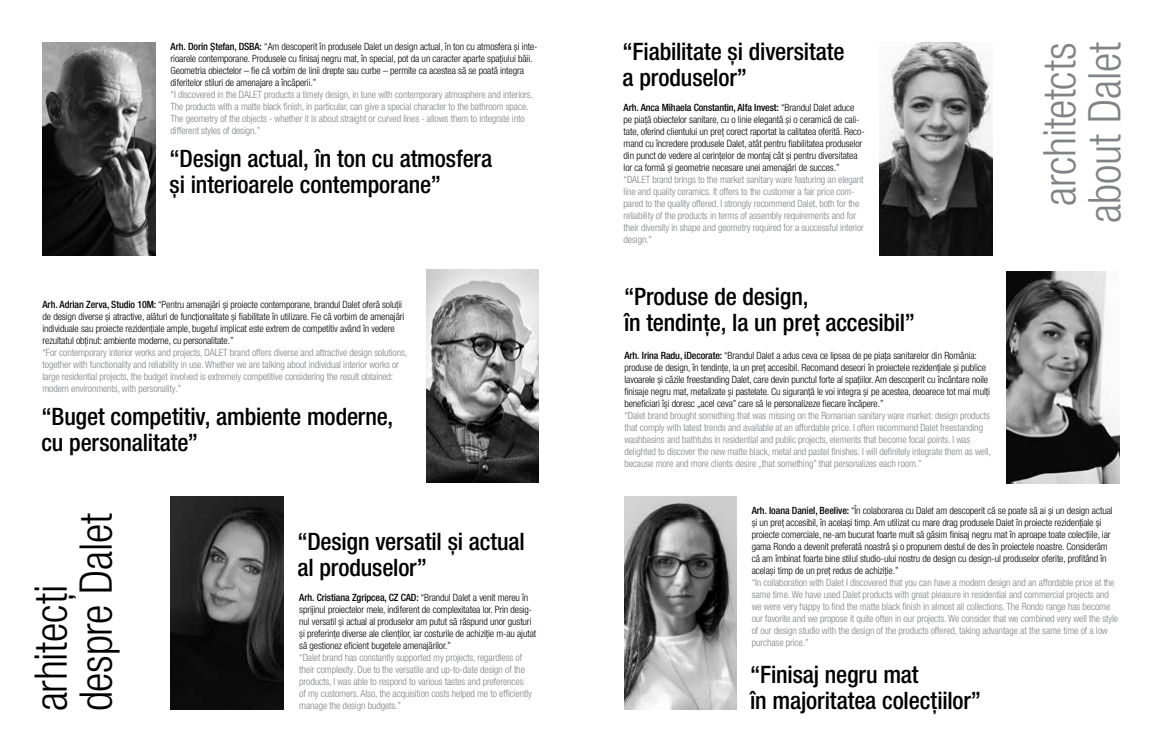
<style>
.page{position:relative;width:1163px;height:752px;background:#fff}
.page>*{position:absolute;margin:0;border:0;box-sizing:border-box;transform-origin:0 0}
.t1{font:300 condensed 45px/45px "Helvetica Neue LT Pro";letter-spacing:-.005em;color:#808285;text-align:center}
.t2{font:300 condensed 45px/45px "Helvetica Neue LT Pro";letter-spacing:-.005em;color:#000}
.t3{font:500 condensed 24px/26px "Helvetica Neue LT Pro";letter-spacing:-.005em;color:#000}
.t4{font:300 condensed 10px/12px "Helvetica Neue LT Pro";letter-spacing:-.01em;color:#000}
.t5{font:300 condensed 10px/12px "Helvetica Neue LT Pro";letter-spacing:-.01em;color:#808285}
.s1{font-weight:500}
</style>
<div class="page">
<img style="left:43px;top:43px;width:112px;height:212px">
<img style="left:426px;top:269px;width:113px;height:213px">
<img style="left:171px;top:496px;width:112px;height:213px">
<img style="left:879px;top:43px;width:113px;height:212px">
<img style="left:1006px;top:271px;width:113px;height:212px">
<img style="left:624px;top:496px;width:112px;height:213px">
<p class="t4" style="left:170px;top:40px;width:368px"><span class="s1">Arh. Dorin Ștefan, DSBA:</span> “Am descoperit în produsele Dalet un design actual, în ton cu atmosfera și inte&shy;rioarele contemporane. Produsele cu finisaj negru mat, în special, pot da un caracter aparte spațiului băii.<br>Geometria obiectelor – fie că vorbim de linii drepte sau curbe – permite ca acestea să se poată integra diferitelor stiluri de amenajare a încăperii.”</p>
<p class="t5" style="left:170px;top:88px;width:364px">“I discovered in the DALET products a timely design, in tune with contemporary atmosphere and interiors.<br>The products with a matte black finish, in particular, can give a special character to the bathroom space.<br>The geometry of the objects - whether it is about straight or curved lines - allows them to integrate into different styles of design.”</p>
<h2 class="t3" style="left:169px;top:145px;width:324px">“Design actual, în ton cu atmosfera și interioarele contemporane”</h2>
<p class="t4" style="left:43px;top:298px;width:363px"><span class="s1">Arh. Adrian Zerva, Studio 10M:</span> “Pentru amenajări și proiecte contemporane, brandul Dalet oferă soluții de design diverse și atractive, alături de funcționalitate și fiabilitate în utilizare. Fie că vorbim de amenajări individuale sau proiecte rezidențiale ample, bugetul implicat este extrem de competitiv având în vedere rezultatul obținut: ambiente moderne, cu personalitate.”</p>
<p class="t5" style="left:43px;top:346px;width:366px">“For contemporary interior works and projects, DALET brand offers diverse and attractive design solutions, together with functionality and reliability in use. Whether we are talking about individual interior works or large residential projects, the budget involved is extremely competitive considering the result obtained: modern environments, with personality.”</p>
<h2 class="t3" style="left:42px;top:403px;width:353px">“Buget competitiv, ambiente moderne, cu personalitate”</h2>
<h1 class="t2" style="left:28px;top:711px;width:199px;rotate:-90deg">arhitecţi despre Dalet</h1>
<h2 class="t3" style="left:297px;top:528px;width:229px">“Design versatil și actual al produselor”</h2>
<p class="t4" style="left:299px;top:591px;width:238px"><span class="s1">Arh. Cristiana Zgripcea, CZ CAD:</span> “Brandul Dalet a venit mereu în sprijinul proiectelor mele, indiferent de complexitatea lor. Prin desig&shy;nul versatil și actual al produselor am putut să răspund unor gusturi și preferințe diverse ale clienților, iar costurile de achiziție m-au ajutat să gestionez eficient bugetele amenajărilor.”</p>
<p class="t5" style="left:299px;top:651px;width:234px">“Dalet brand has constantly supported my projects, regardless of their complexity. Due to the versatile and up-to-date design of the products, I was able to respond to various tastes and preferences of my customers. Also, the acquisition costs helped me to efficiently manage the design budgets.”</p>
<h2 class="t3" style="left:622px;top:38px;width:223px">“Fiabilitate și diversitate a produselor”</h2>
<p class="t4" style="left:623px;top:102px;width:242px"><span class="s1">Arh. Anca Mihaela Constantin, Alfa Invest:</span> “Brandul Dalet aduce pe piață obiectelor sanitare, cu o linie elegantă și o ceramică de cali&shy;tate, oferind clientului un preț corect raportat la calitatea oferită. Reco&shy;mand cu încredere produsele Dalet, atât pentru fiabilitatea produselor din punct de vedere al cerințelor de montaj cât și pentru diversitatea lor ca formă și geometrie necesare unei amenajări de succes.”</p>
<p class="t5" style="left:623px;top:174px;width:242px">“DALET brand brings to the market sanitary ware featuring an elegant line and quality ceramics. It offers to the customer a fair price com&shy;pared to the quality offered. I strongly recommend Dalet, both for the reliability of the products in terms of assembly requirements and for their diversity in shape and geometry required for a successful interior design.”</p>
<h2 class="t3" style="left:624px;top:283px;width:292px">“Produse de design,<br>în tendințe, la un preț accesibil”</h2>
<p class="t4" style="left:624px;top:349px;width:367px"><span class="s1">Arh. Irina Radu, iDecorate:</span> “Brandul Dalet a adus ceva ce lipsea de pe piața sanitarelor din România: produse de design, în tendințe, la un preț accesibil. Recomand deseori în proiectele rezidențiale și publice lavoarele și căzile freestanding Dalet, care devin punctul forte al spațiilor. Am descoperit cu încântare noile finisaje negru mat, metalizate și pastelate. Cu siguranță le voi integra și pe acestea, deoarece tot mai mulți beneficiari își doresc „acel ceva” care să le personalizeze fiecare încăpere.”</p>
<p class="t5" style="left:624px;top:409px;width:368px">“Dalet brand brought something that was missing on the Romanian sanitary ware market: design products that comply with latest trends and available at an affordable price. I often recommend Dalet freestanding washbasins and bathtubs in residential and public projects, elements that become focal points. I was delighted to discover the new matte black, metal and pastel finishes. I will definitely integrate them as well, because more and more clients desire „that something” that personalizes each room.”</p>
<h1 class="t1" style="left:1036px;top:223px;width:182px;rotate:-90deg">architetcts about Dalet</h1>
<p class="t4" style="left:751px;top:504px;width:362px"><span class="s1">Arh. Ioana Daniel, Beelive:</span> “În colaborarea cu Dalet am descoperit că se poate să ai și un design actual și un preț accesibil, în același timp. Am utilizat cu mare drag produsele Dalet în proiecte rezidențiale și proiecte comerciale, ne-am bucurat foarte mult să găsim finisaj negru mat în aproape toate colecțiile, iar gama Rondo a devenit preferată noastră și o propunem destul de des în proiectele noastre. Considerăm că am îmbinat foarte bine stilul studio-ului nostru de design cu design-ul produselor oferite, profitând în același timp de un preț redus de achiziție.”</p>
<p class="t5" style="left:751px;top:576px;width:368px">“In collaboration with Dalet I discovered that you can have a modern design and an affordable price at the same time. We have used Dalet products with great pleasure in residential and commercial projects and we were very happy to find the matte black finish in almost all collections. The Rondo range has become our favorite and we propose it quite often in our projects. We consider that we combined very well the style of our design studio with the design of the products offered, taking advantage at the same time of a low purchase price.”</p>
<h2 class="t3" style="left:750px;top:661px;width:232px">“Finisaj negru mat<br>în majoritatea colecțiilor”</h2>
</div>
